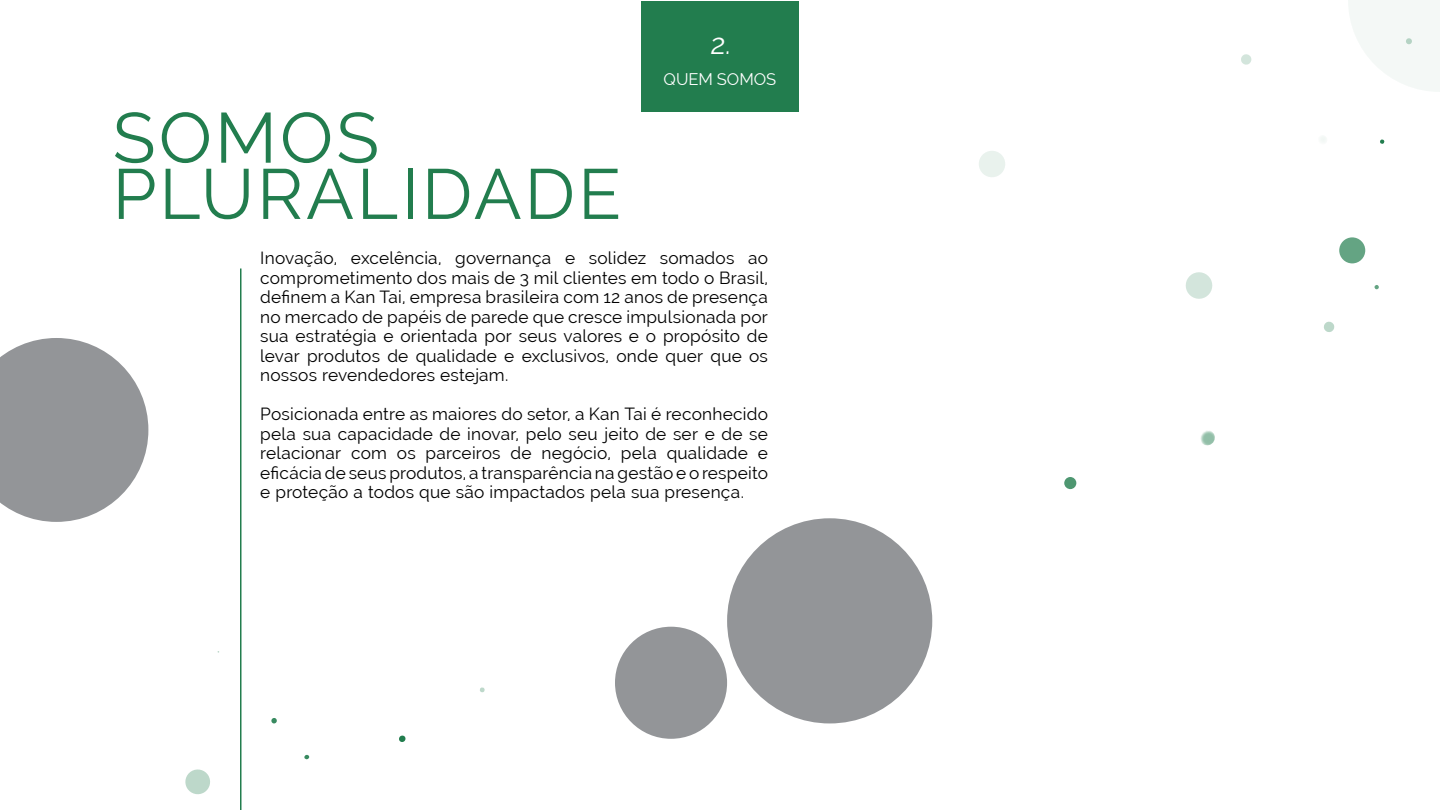
<style>
.page{position:relative;width:1440px;height:810px;background:#fff}
.page>*{position:absolute;margin:0;border:0;box-sizing:border-box;transform-origin:0 0}
.t1{font:70.72px/56.2px "Raleway";letter-spacing:.04em;color:#227d4e}
.t2{font:28.5px "Raleway";color:#fff}
.t3{font:17.25px/19.5px "Raleway";letter-spacing:.01em;color:#000;text-align:justify}
.t4{font:16.5px "Raleway";color:#fff}
</style>
<div class="page">
<svg style="left:979px;top:151px;width:26px;height:26px"></svg>
<div style="left:1064px;top:477px;width:12px;height:12px;background:#4e9771;border-radius:50%"></div>
<div style="left:1339px;top:237px;width:26px;height:26px;background:#64a483;border-radius:50%"></div>
<svg style="left:1374px;top:285px;width:5px;height:4px"></svg>
<svg style="left:1380px;top:139px;width:5px;height:5px"></svg>
<svg style="left:1321px;top:137px;width:5px;height:5px"></svg>
<svg style="left:1324px;top:321px;width:11px;height:11px"></svg>
<svg style="left:1241px;top:54px;width:11px;height:11px"></svg>
<svg style="left:1348px;top:0;width:92px;height:92px"></svg>
<svg style="left:1200px;top:431px;width:15px;height:15px"></svg>
<svg style="left:1185px;top:272px;width:28px;height:27px"></svg>
<svg style="left:185px;top:769px;width:25px;height:26px"></svg>
<svg style="left:271px;top:718px;width:6px;height:6px"></svg>
<svg style="left:304px;top:755px;width:5px;height:4px"></svg>
<svg style="left:399px;top:735px;width:7px;height:7px"></svg>
<svg style="left:480px;top:687px;width:5px;height:6px"></svg>
<hr style="left:240px;top:268px;width:2px;height:542px;background:#227d4e">
<div style="left:727px;top:518px;width:205px;height:205px;background:#939598;border-radius:50%"></div>
<svg style="left:0;top:338px;width:148px;height:184px;background:#a3a5a7"></svg>
<div style="left:615px;top:627px;width:112px;height:112px;background:#939598;border-radius:50%"></div>
<div style="left:641px;top:1px;width:158px;height:110px;background:#227d4e"></div>
<h1 class="t1" style="left:112px;top:110px;width:510px">SOMOS<br>PLURALIDADE</h1>
<h2 class="t2" style="left:710px;top:28px;width:25px">2.</h2>
<p class="t4" style="left:664px;top:69px;width:114px">QUEM SOMOS</p>
<p class="t3" style="left:260px;top:248px;width:509px">Inovação, excelência, governança e solidez somados ao comprometimento dos mais de 3 mil clientes em todo o Brasil, definem a Kan Tai, empresa brasileira com 12 anos de presença no mercado de papéis de parede que cresce impulsionada por sua estratégia e orientada por seus valores e o propósito de levar produtos de qualidade e exclusivos, onde quer que os nossos revendedores estejam.</p>
<p class="t3" style="left:260px;top:404px;width:509px">Posicionada entre as maiores do setor, a Kan Tai é reconhecido pela sua capacidade de inovar, pelo seu jeito de ser e de se relacionar com os parceiros de negócio, pela qualidade e eficácia de seus produtos, a transparência na gestão e o respeito e proteção a todos que são impactados pela sua presença.</p>
</div>
